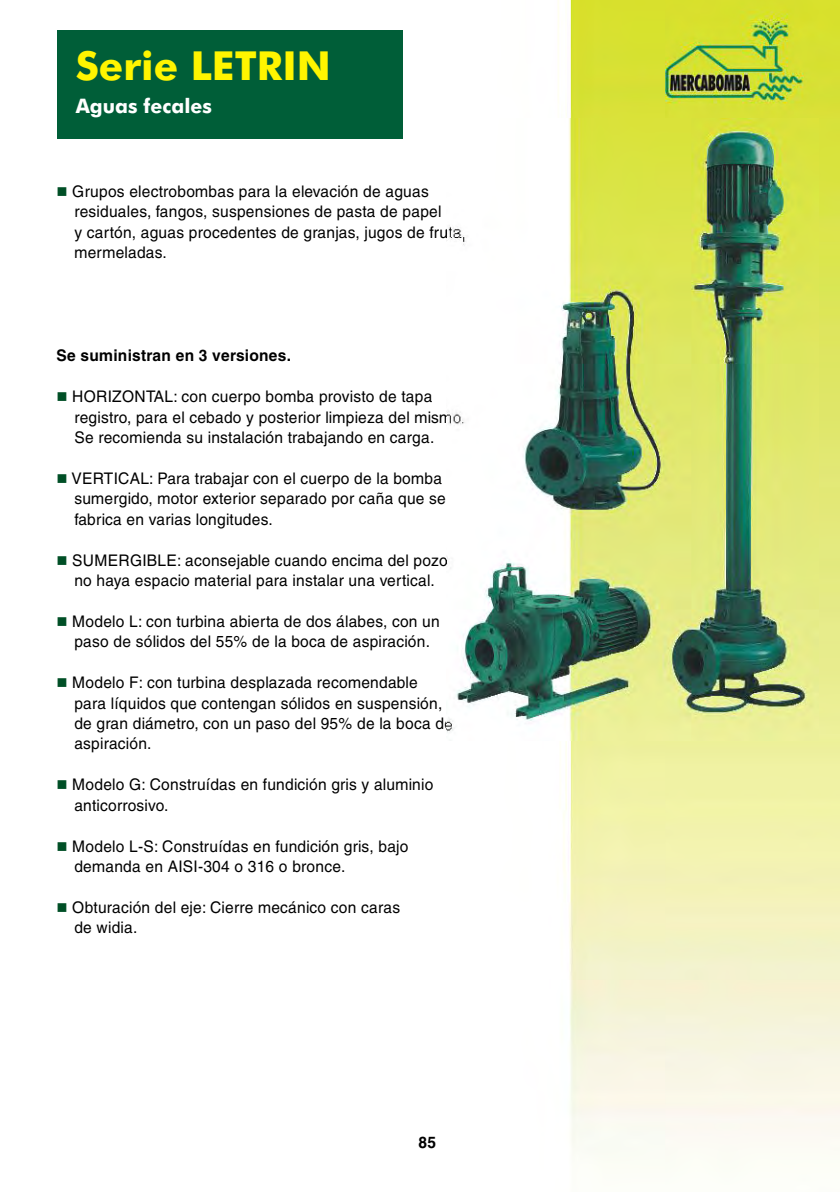
<style>
.page{position:relative;width:840px;height:1192px;background:#fff}
.page>*{position:absolute;margin:0;border:0;box-sizing:border-box;transform-origin:0 0}
.t1{font:700 40px "Futura Md BT";color:#fff500}
.t2{font:700 20px "Futura Md BT";color:#fff}
.t3{font:16px/20.4px "Helvetica";color:#000}
.t4{font:700 16px "Helvetica";color:#000}
.s1{color:#004f26}
</style>
<div class="page">
<img style="left:558px;top:0;width:282px;height:1163px">
<div style="left:58px;top:30px;width:345px;height:109px;background:#005e38"></div>
<img style="left:446px;top:119px;width:373px;height:621px">
<h1 class="t1" style="left:76px;top:49px;width:257px">Serie LETRIN</h1>
<p class="t2" style="left:76px;top:98px;width:138px">Aguas fecales</p>
<p class="t3" style="left:57px;top:182px;width:374px"><span class="s1">■</span> Grupos electrobombas para la elevación de aguas</p>
<p class="t3" style="left:74px;top:203px;width:393px">residuales, fangos, suspensiones de pasta de papel<br>y cartón, aguas procedentes de granjas, jugos de fruta, mermeladas.</p>
<p class="t4" style="left:57px;top:348px;width:236px">Se suministran en 3 versiones.</p>
<p class="t3" style="left:57px;top:388px;width:377px"><span class="s1">■</span> HORIZONTAL: con cuerpo bomba provisto de tapa</p>
<p class="t3" style="left:74px;top:408px;width:392px">registro, para el cebado y posterior limpieza del mismo.<br>Se recomienda su instalación trabajando en carga.</p>
<p class="t3" style="left:57px;top:469px;width:387px"><span class="s1">■</span> VERTICAL: Para trabajar con el cuerpo de la bomba</p>
<p class="t3" style="left:74px;top:490px;width:373px">sumergido, motor exterior separado por caña que se fabrica en varias longitudes.</p>
<p class="t3" style="left:57px;top:551px;width:393px"><span class="s1">■</span> SUMERGIBLE: aconsejable cuando encima del pozo</p>
<p class="t3" style="left:74px;top:571px;width:362px">no haya espacio material para instalar una vertical.</p>
<p class="t3" style="left:57px;top:612px;width:385px"><span class="s1">■</span> Modelo L: con turbina abierta de dos álabes, con un</p>
<p class="t3" style="left:74px;top:633px;width:357px">paso de sólidos del 55% de la boca de aspiración.</p>
<p class="t3" style="left:57px;top:673px;width:363px"><span class="s1">■</span> Modelo F: con turbina desplazada recomendable</p>
<p class="t3" style="left:74px;top:694px;width:380px">para líquidos que contengan sólidos en suspensión, de gran diámetro, con un paso del 95% de la boca de aspiración.</p>
<p class="t3" style="left:57px;top:776px;width:378px"><span class="s1">■</span> Modelo G: Construídas en fundición gris y aluminio</p>
<p class="t3" style="left:74px;top:796px;width:96px">anticorrosivo.</p>
<p class="t3" style="left:57px;top:837px;width:354px"><span class="s1">■</span> Modelo L-S: Construídas en fundición gris, bajo</p>
<p class="t3" style="left:74px;top:857px;width:273px">demanda en AISI-304 o 316 o bronce.</p>
<p class="t3" style="left:57px;top:898px;width:345px"><span class="s1">■</span> Obturación del eje: Cierre mecánico con caras</p>
<p class="t3" style="left:74px;top:919px;width:65px">de widia.</p>
<p class="t4" style="left:419px;top:1135px;width:19px">85</p>
</div>
